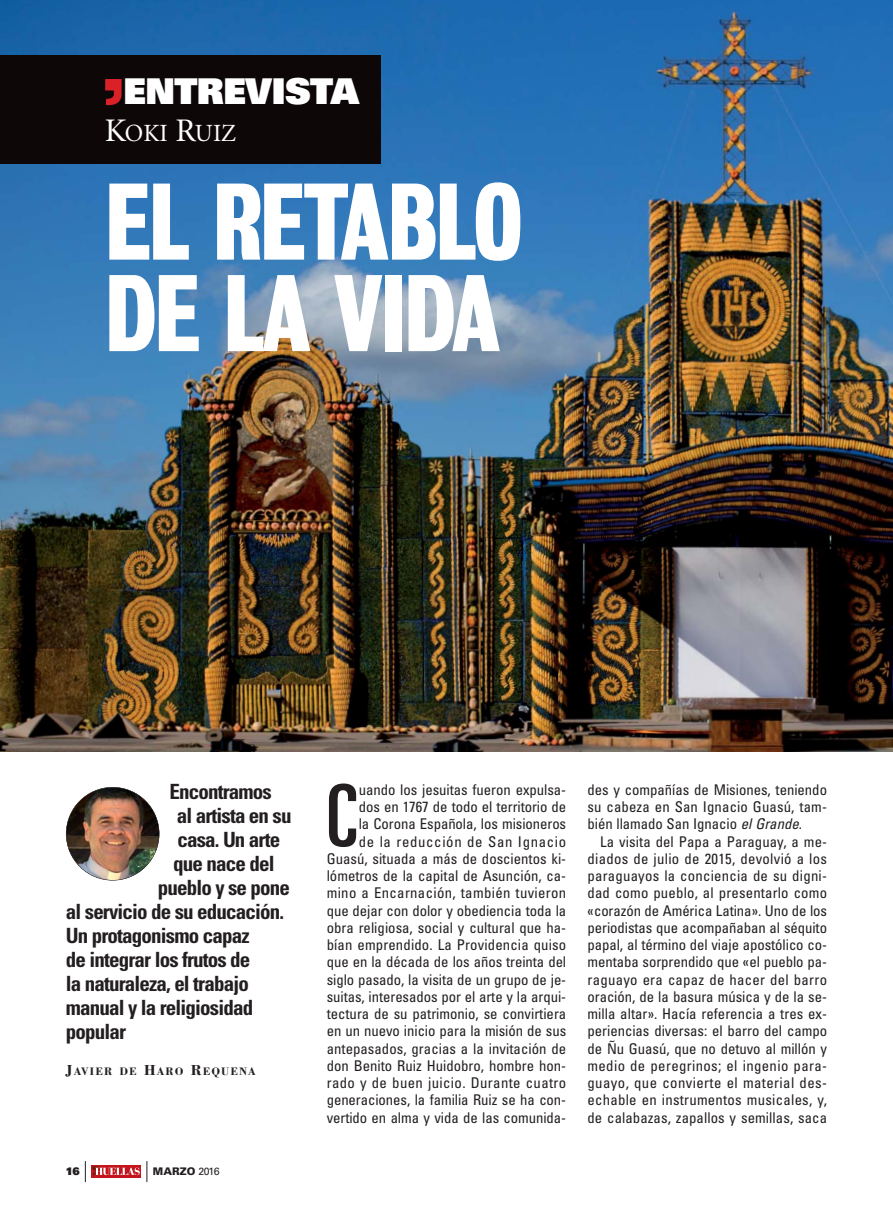
<style>
.page{position:relative;width:893px;height:1212px;background:#fff}
.page>*{position:absolute;margin:0;border:0;box-sizing:border-box;transform-origin:0 0}
.t1{font:99px/91.5px "Bureau Grot Three Seven";letter-spacing:-.02em;color:#fff}
.t2{font:ultra-condensed 86.55px "Univers";color:#231f20}
.t3{font:900 35.55px "Univers";letter-spacing:-.015em;color:#fff}
.t4{font:24.75px "Minion";color:#fff}
.t5{font:700 condensed 21px "Univers";letter-spacing:-.04em;color:#231f20}
.t6{font:condensed 14.85px/17.2px "Univers";color:#231f20;text-align:justify}
.t7{font:700 11.25px "Bodoni";letter-spacing:.1em;color:#231f20}
.t8{font:900 10.5px "Univers";color:#231f20}
.t9{font:900 10.5px "Univers";color:#231f20}
.s1{font-size:33px}
.s2{font-size:15px}
.s3{font-weight:400}
.s4{font-style:italic}
</style>
<div class="page">
<img style="left:0;top:0;width:893px;height:751px">
<div style="left:0;top:55px;width:381px;height:108px;background:#0e0708"></div>
<svg style="left:105px;top:79px;width:17px;height:26px"></svg>
<svg style="left:85px;top:1161px;width:1px;height:21px"></svg>
<div style="left:91px;top:1165px;width:50px;height:12px;background:#c4151c"></div>
<svg style="left:93px;top:1166px;width:47px;height:9px"></svg>
<svg style="left:147px;top:1161px;width:1px;height:21px"></svg>
<img style="left:66px;top:787px;width:93px;height:93px;border-radius:50%">
<h3 class="t3" style="left:124px;top:78px;width:237px">ENTREVISTA</h3>
<h3 class="t4" style="left:105px;top:123px;width:133px"><span class="s1">K</span>OKI <span class="s1">R</span>UIZ</h3>
<h1 class="t1" style="left:105px;top:184px;width:419px">EL RETABLO<br>DE LA VIDA</h1>
<h3 class="t5" style="left:170px;top:784px;width:104px">Encontramos</h3>
<h3 class="t5" style="left:177px;top:808px;width:116px">al artista en su</h3>
<h3 class="t5" style="left:177px;top:832px;width:104px">casa. Un arte</h3>
<h3 class="t5" style="left:173px;top:856px;width:103px">que nace del</h3>
<h3 class="t5" style="left:158px;top:880px;width:134px">pueblo y se pone</h3>
<h3 class="t5" style="left:66px;top:904px;width:220px">al servicio de su educación.</h3>
<h3 class="t5" style="left:66px;top:928px;width:185px">Un protagonismo capaz</h3>
<h3 class="t5" style="left:66px;top:952px;width:186px">de integrar los frutos de</h3>
<h3 class="t5" style="left:66px;top:976px;width:184px">la naturaleza, el trabajo</h3>
<h3 class="t5" style="left:66px;top:1000px;width:189px">manual y la religiosidad</h3>
<h3 class="t5" style="left:66px;top:1024px;width:62px">popular</h3>
<p class="t7" style="left:66px;top:1067px;width:191px"><span class="s2">J</span>AVIER DE <span class="s2">H</span>ARO <span class="s2">R</span>EQUENA</p>
<p class="t9" style="left:66px;top:1167px;width:15px">16</p>
<p class="t8" style="left:153px;top:1167px;width:68px">MARZO <span class="s3">2016</span></p>
<h2 class="t2" style="left:327px;top:784px;width:32px">C</h2>
<p class="t6" style="left:327px;top:782px;width:241px;text-align:right">uando los jesuitas fueron expulsa-<br>dos en 1767 de todo el territorio de<br>la Corona Española, los misioneros<br>de la reducción de San Ignacio Guasú, situada a más de doscientos ki&shy;lómetros de la capital de Asunción, ca&shy;mino a Encarnación, también tuvieron que dejar con dolor y obediencia toda la obra religiosa, social y cultural que ha&shy;bían emprendido. La Providencia quiso que en la década de los años treinta del siglo pasado, la visita de un grupo de je&shy;suitas, interesados por el arte y la arqui&shy;tectura de su patrimonio, se convirtiera en un nuevo inicio para la misión de sus antepasados, gracias a la invitación de don Benito Ruiz Huidobro, hombre hon&shy;rado y de buen juicio. Durante cuatro generaciones, la familia Ruiz se ha con&shy;vertido en alma y vida de las comunida-</p>
<p class="t6" style="left:587px;top:782px;width:241px">des y compañías de Misiones, teniendo su cabeza en San Ignacio Guasú, tam&shy;bién llamado San Ignacio <span class="s4">el Grande</span>.</p>
<p class="t6" style="left:587px;top:834px;width:241px;text-indent:13px">La visita del Papa a Paraguay, a me&shy;diados de julio de 2015, devolvió a los paraguayos la conciencia de su digni&shy;dad como pueblo, al presentarlo como «corazón de América Latina». Uno de los periodistas que acompañaban al séquito papal, al término del viaje apostólico co&shy;mentaba sorprendido que «el pueblo pa&shy;raguayo era capaz de hacer del barro oración, de la basura música y de la se&shy;milla altar». Hacía referencia a tres ex&shy;periencias diversas: el barro del campo de Ñu Guasú, que no detuvo al millón y medio de peregrinos; el ingenio para&shy;guayo, que convierte el material des&shy;echable en instrumentos musicales, y, de calabazas, zapallos y semillas, saca</p>
</div>
